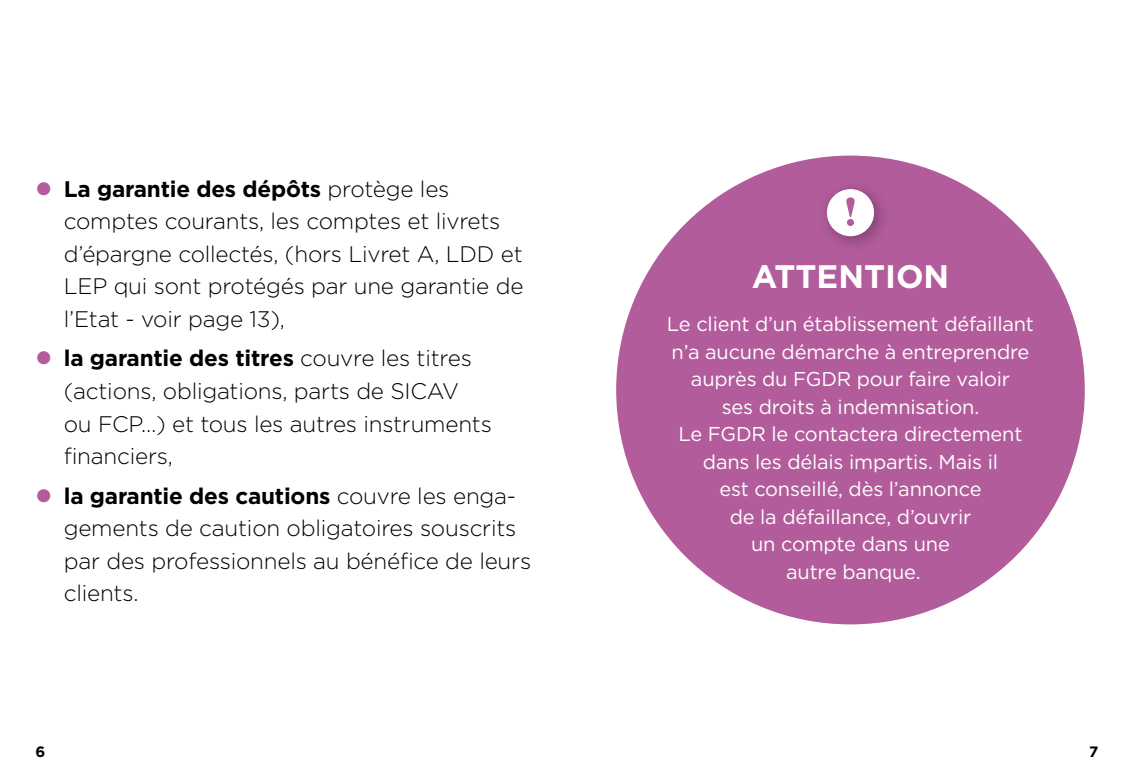
<style>
.page{position:relative;width:1134px;height:780px;background:#fff}
.page>*{position:absolute;margin:0;border:0;box-sizing:border-box;transform-origin:0 0}
.H3_-ATTENTION{font:700 32.5px "Gotham";color:#fff}
.t1{font:300 22.5px/32.5px "Gotham";letter-spacing:-.01em;color:#000}
.Texte_attention{font:20px/27.5px "Gotham";letter-spacing:-.01em;color:#fff;text-align:center}
.t2{font:700 15px "Gotham";color:#000}
.s1{font-weight:700}
</style>
<div class="page">
<div style="left:616px;top:155px;width:469px;height:469px;background:#b35c9c;border-radius:50%"></div>
<div style="left:817px;top:179px;width:75px;height:75px;background:#000;opacity:.3"></div>
<div style="left:827px;top:189px;width:47px;height:47px;background:#fff;border-radius:50%"></div>
<svg style="left:846px;top:197px;width:9px;height:29px"></svg>
<p class="t1" style="left:64px;top:172px;width:461px"><span class="s1">La garantie des dépôts</span> protège les comptes courants, les comptes et livrets d’épargne collectés, (hors Livret A, LDD et LEP qui sont protégés par une garantie de l’Etat - voir page 13),</p>
<p class="t1" style="left:64px;top:341px;width:430px"><span class="s1">la garantie des titres</span> couvre les titres (actions, obligations, parts de SICAV ou FCP…) et tous les autres instruments financiers,</p>
<p class="t1" style="left:64px;top:479px;width:469px"><span class="s1">la garantie des cautions</span> couvre les enga&shy;gements de caution obligatoires souscrits par des professionnels au bénéfice de leurs clients.</p>
<h3 class="H3_-ATTENTION" style="left:752px;top:255px;width:199px">ATTENTION</h3>
<p class="Texte_attention" style="left:667px;top:310px;width:369px">Le client d’un établissement défaillant n’a aucune démarche à entreprendre auprès du FGDR pour faire valoir<br>ses droits à indemnisation.<br>Le FGDR le contactera directement dans les délais impartis. Mais il<br>est conseillé, dès l’annonce<br>de la défaillance, d’ouvrir<br>un compte dans une<br>autre banque.</p>
<p class="t2" style="left:35px;top:741px;width:11px">6</p>
<p class="t2" style="left:1089px;top:741px;width:11px">7</p>
</div>
